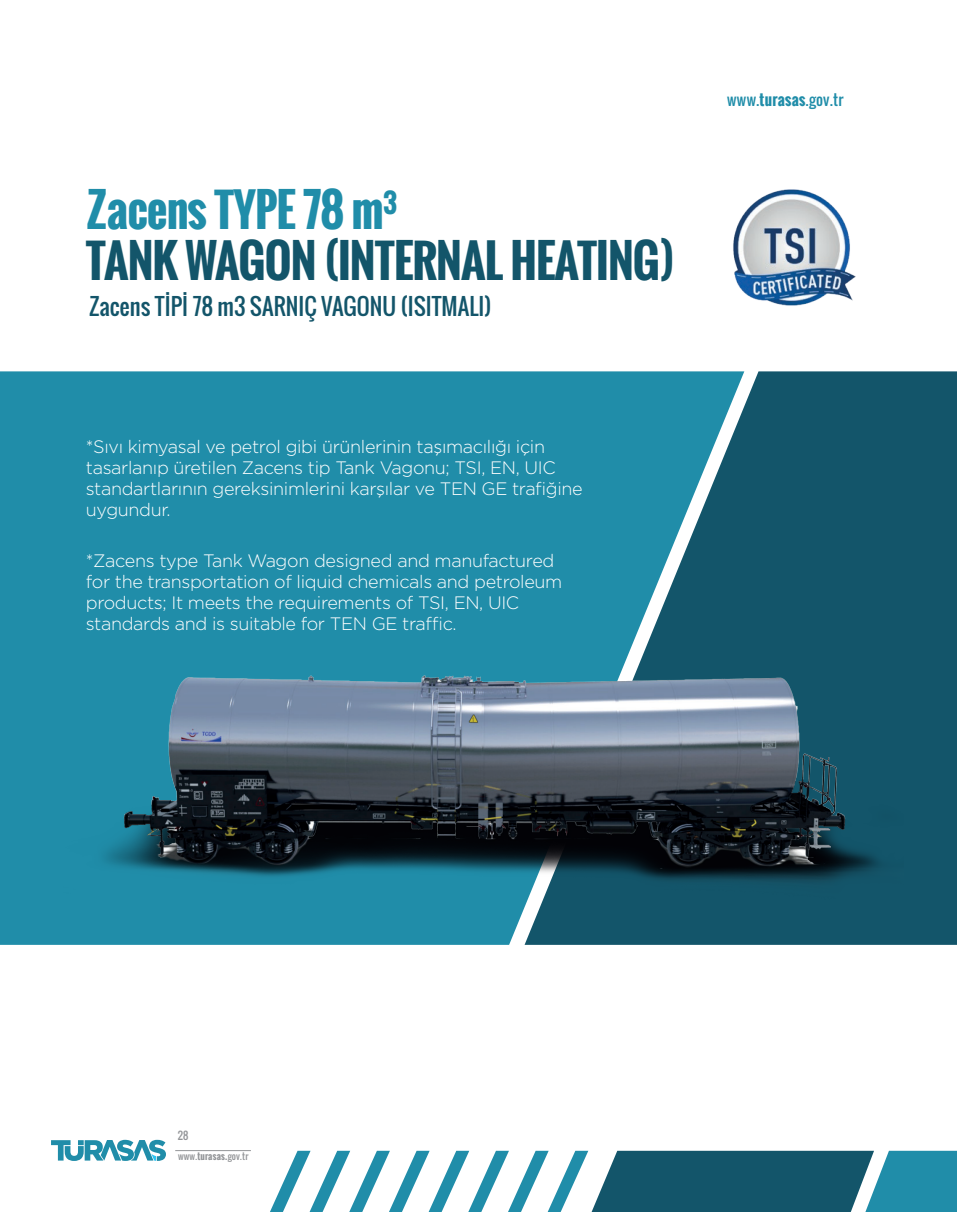
<style>
.page{position:relative;width:957px;height:1212px;background:#fff}
.page>*{position:absolute;margin:0;border:0;box-sizing:border-box;transform-origin:0 0}
.t1{font:700 45px/50.8px "Oswald";letter-spacing:-.02em;color:#13556a}
.t2{font:22.5px "Oswald";color:#13556a}
.t3{font:300 18px/21px "Gotham";letter-spacing:-.02em;color:#fff}
.t4{font:15px "Oswald";letter-spacing:.02em;color:#208da9}
.t5{font:10.5px "Oswald";color:#939598}
.t6{font:9px "Oswald";letter-spacing:.02em;color:#939598}
.s1{color:#208da9}
.s2{font-weight:700}
</style>
<div class="page">
<svg style="left:51px;top:1140px;width:115px;height:21px"></svg>
<hr style="left:175px;top:1150px;width:76px;height:1px;background:#939598">
<div style="left:0;top:371px;width:524px;height:574px;background:#208da9"></div>
<svg style="left:524px;top:371px;width:433px;height:574px;background:#1e6c83"></svg>
<svg style="left:270px;top:1150px;width:687px;height:62px"></svg>
<img style="left:64px;top:668px;width:840px;height:277px">
<img style="left:733px;top:189px;width:123px;height:117px">
<h1 class="t1" style="left:86px;top:185px;width:590px"><span class="s1">Zacens TYPE 78 m</span><sup>3<br></sup>TANK WAGON (INTERNAL HEATING)</h1>
<p class="t2" style="left:89px;top:289px;width:404px">Zacens TİPİ 78 m3 SARNIÇ VAGONU (ISITMALI)</p>
<p class="t3" style="left:86px;top:436px;width:498px">*Sıvı kimyasal ve petrol gibi ürünlerinin taşımacılığı için tasarlanıp üretilen Zacens tip Tank Vagonu; TSI, EN, UIC standartlarının gereksinimlerini karşılar ve TEN GE trafiğine uygundur.</p>
<p class="t3" style="left:86px;top:550px;width:478px">*Zacens type Tank Wagon designed and manufactured for the transportation of liquid chemicals and petroleum products; It meets the requirements of TSI, EN, UIC standards and is suitable for TEN GE traffic.</p>
<p class="t4" style="left:727px;top:88px;width:118px">www.<span class="s2">turasas</span>.gov.tr</p>
<p class="t5" style="left:178px;top:1128px;width:12px">28</p>
<p class="t6" style="left:178px;top:1150px;width:72px">www.<span class="s2">turasas.</span>gov.tr</p>
</div>
